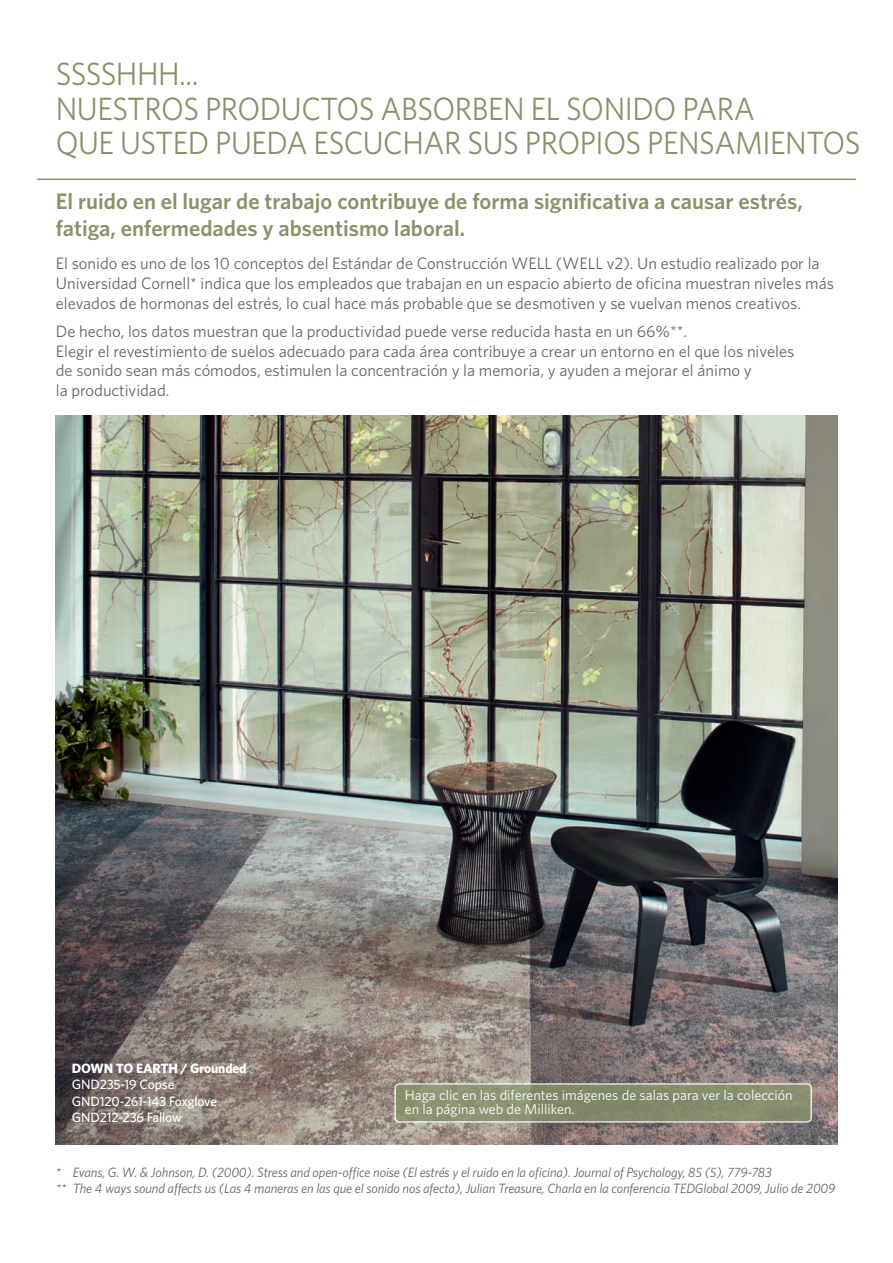
<style>
.page{position:relative;width:893px;height:1263px;background:#fff}
.page>*{position:absolute;margin:0;border:0;box-sizing:border-box;transform-origin:0 0}
.t1{font:32.25px "Whitney";letter-spacing:-.015em;color:#87936a;scale:.95 1}
.t2{font:600 22.5px/27px "Whitney";color:#87936a}
.t3{font:16.5px "Whitney";color:#63656a}
.t4{font:14.25px/14.2px "Whitney";color:#fff}
.t5{font:italic 13.5px "Whitney";letter-spacing:-.01em;color:#63656a}
._04_Body_Text_SemiBo{font:500 13.5px "Whitney";letter-spacing:-.01em;color:#fff}
._04_Body_Text_SemiBo-2{font:700 13.5px/16.5px "Whitney";letter-spacing:-.01em;color:#fff}
.s1{font-weight:500}
</style>
<div class="page">
<img style="left:56px;top:415px;width:781px;height:729px">
<hr style="left:37px;top:179px;width:819px;height:1px;background:#87936a">
<div style="left:395px;top:1084px;width:416px;height:38px;background:#87936a;border-radius:4px"></div>
<div style="left:394px;top:1083px;width:418px;height:40px;border:2px solid #fff;border-radius:4px"></div>
<p class="t1" style="left:56px;top:53px;width:152px">SSSSHHH...</p>
<p class="t1" style="left:56px;top:87px;width:737px">NUESTROS PRODUCTOS ABSORBEN EL SONIDO PARA</p>
<p class="t1" style="left:56px;top:122px;width:848px">QUE USTED PUEDA ESCUCHAR SUS PROPIOS PENSAMIENTOS</p>
<p class="t2" style="left:56px;top:188px;width:749px">El ruido en el lugar de trabajo contribuye de forma significativa a causar estrés, fatiga, enfermedades y absentismo laboral.</p>
<p class="t3" style="left:56px;top:252px;width:765px">El sonido es uno de los 10 conceptos del Estándar de Construcción WELL (WELL v2). Un estudio realizado por la</p>
<p class="t3" style="left:56px;top:272px;width:780px">Universidad Cornell* indica que los empleados que trabajan en un espacio abierto de oficina muestran niveles más</p>
<p class="t3" style="left:56px;top:292px;width:747px">elevados de hormonas del estrés, lo cual hace más probable que se desmotiven y se vuelvan menos creativos.</p>
<p class="t3" style="left:56px;top:320px;width:633px">De hecho, los datos muestran que la productividad puede verse reducida hasta en un 66%**.</p>
<p class="t3" style="left:56px;top:340px;width:740px">Elegir el revestimiento de suelos adecuado para cada área contribuye a crear un entorno en el que los niveles</p>
<p class="t3" style="left:56px;top:360px;width:697px">de sonido sean más cómodos, estimulen la concentración y la memoria, y ayuden a mejorar el ánimo y</p>
<p class="t3" style="left:56px;top:379px;width:115px">la productividad.</p>
<p class="_04_Body_Text_SemiBo-2" style="left:72px;top:1060px;width:176px">DOWN TO EARTH / Grounded<br><span class="s1">GND235-19 Copse</span></p>
<p class="_04_Body_Text_SemiBo" style="left:72px;top:1092px;width:147px">GND120-261-143 Foxglove</p>
<p class="_04_Body_Text_SemiBo" style="left:72px;top:1109px;width:112px">GND212-236 Fallow</p>
<p class="t4" style="left:405px;top:1087px;width:389px">Haga clic en las diferentes imágenes de salas para ver la colección en la página web de Milliken.</p>
<p class="t5" style="left:56px;top:1163px;width:717px">* Evans, G. W. &amp; Johnson, D. (2000). Stress and open-office noise (El estrés y el ruido en la oficina). Journal of Psychology, 85 (5), 779-783</p>
<p class="t5" style="left:56px;top:1179px;width:781px">** The 4 ways sound affects us (Las 4 maneras en las que el sonido nos afecta), Julian Treasure, Charla en la conferencia TEDGlobal 2009, Julio de 2009</p>
</div>
